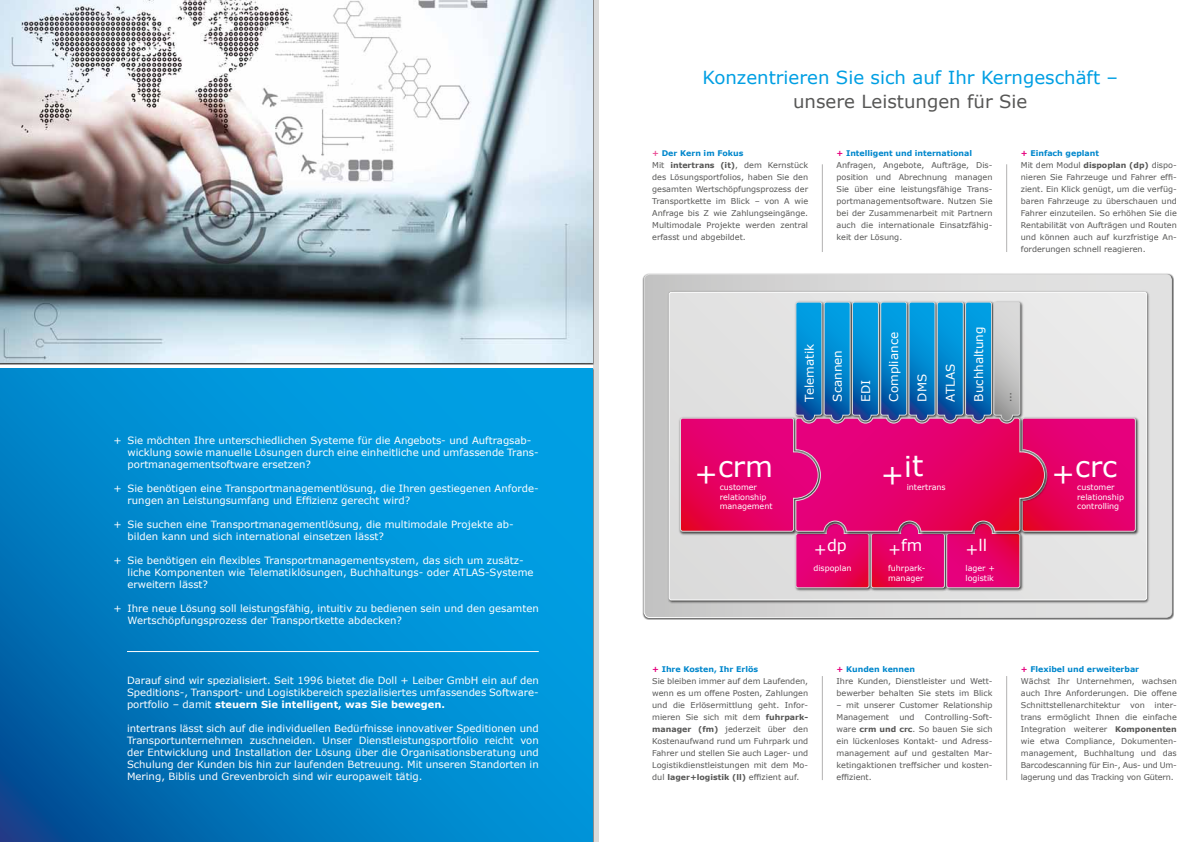
<style>
.page{position:relative;width:1191px;height:842px;background:#fff}
.page>*{position:absolute;margin:0;border:0;box-sizing:border-box;transform-origin:0 0}
.t1{font:28.7px "Verdana";color:#fff}
.t2{font:18px "Verdana";color:#009fe3}
.t3{font:18px "Verdana";color:#575756}
.t4{font:16px "Verdana";color:#fff}
.t5{font:12px "Verdana";color:#fff}
.t6{font:12px "Verdana";color:#575756}
.t7{font:10px/12px "Verdana";color:#fff}
.t8{font:700 9.8px "Verdana";color:#fff}
.t9{font:8px/12px "Verdana";color:#575756;text-align:justify}
.t10{font:8px/9.6px "Verdana";color:#fff}
.t11{font:700 7.8px "Verdana";color:#0087cc}
.t12{font:700 7.8px "Verdana";color:#575756}
.s1{font-weight:400;font-size:10px}
.s2{color:#ea5297}
.s3{font-weight:700;font-size:7.8px}
.s4{font-size:7.8px}
.s5{color:#e6007d}
.s6{font-weight:400;font-size:8px}
</style>
<div class="page">
<svg style="left:592px;top:0;width:6px;height:842px;background:#b8c7cf"></svg>
<svg style="left:0;top:369px;width:592px;height:473px;background:#0088cd"></svg>
<hr style="left:822px;top:676px;width:1px;height:104px;background:#b3b2b2">
<hr style="left:1006px;top:676px;width:1px;height:104px;background:#b3b2b2">
<hr style="left:822px;top:164px;width:1px;height:88px;background:#b3b2b2">
<hr style="left:1006px;top:164px;width:1px;height:88px;background:#b3b2b2">
<div style="left:644px;top:274px;width:527px;height:343px;background:linear-gradient(to right,#c8c8c8,#e7e7e7);border-radius:6px"></div>
<img style="left:666px;top:289px;width:485px;height:315px">
<svg style="left:669px;top:292px;width:476px;height:308px;background:#e3e3e2"></svg>
<div style="left:669px;top:292px;width:478px;height:308px;border:1px solid #fff;border-radius:2px"></div>
<img style="left:1136px;top:416px;width:4px;height:120px">
<img style="left:793px;top:588px;width:75px;height:5px">
<img style="left:868px;top:588px;width:76px;height:5px">
<img style="left:944px;top:588px;width:80px;height:5px">
<svg style="left:680px;top:301px;width:456px;height:287px;background:#be67a1"></svg>
<hr style="left:127px;top:651px;width:412px;height:1px;background:#fff">
<img style="left:0;top:0;width:592px;height:363px">
<p class="t7" style="left:128px;top:435px;width:412px;text-indent:-14px">+ Sie möchten Ihre unterschiedlichen Systeme für die Angebots- und Auftragsab&shy;wicklung sowie manuelle Lösungen durch eine einheitliche und umfassende Trans&shy;portmanagementsoftware ersetzen?</p>
<p class="t7" style="left:128px;top:483px;width:413px;text-indent:-14px">+ Sie benötigen eine Transportmanagementlösung, die Ihren gestiegenen Anforde&shy;rungen an Leistungsumfang und Effizienz gerecht wird?</p>
<p class="t7" style="left:128px;top:519px;width:387px;text-indent:-14px">+ Sie suchen eine Transportmanagementlösung, die multimodale Projekte ab&shy;bilden kann und sich international einsetzen lässt?</p>
<p class="t7" style="left:128px;top:555px;width:407px;text-indent:-14px">+ Sie benötigen ein flexibles Transportmanagementsystem, das sich um zusätz&shy;liche Komponenten wie Telematiklösungen, Buchhaltungs- oder ATLAS-Systeme erweitern lässt?</p>
<p class="t7" style="left:128px;top:603px;width:413px;text-indent:-14px">+ Ihre neue Lösung soll leistungsfähig, intuitiv zu bedienen sein und den gesamten<br>Wertschöpfungsprozess der Transportkette abdecken?</p>
<p class="t7" style="left:127px;top:675px;width:413px">Darauf sind wir spezialisiert. Seit 1996 bietet die Doll + Leiber GmbH ein auf den<br>Speditions-, Transport- und Logistikbereich spezialisiertes umfassendes Software-</p>
<p class="t8" style="left:127px;top:698px;width:319px"><span class="s1">portfolio – damit</span> steuern Sie intelligent, was Sie bewegen.</p>
<p class="t7" style="left:127px;top:723px;width:413px;text-align:justify">intertrans lässt sich auf die individuellen Bedürfnisse innovativer Speditionen und Transportunternehmen zuschneiden. Unser Dienstleistungsportfolio reicht von der Entwicklung und Installation der Lösung über die Organisationsberatung und Schulung der Kunden bis hin zur laufenden Betreuung. Mit unseren Standorten in Mering, Biblis und Grevenbroich sind wir europaweit tätig.</p>
<h2 class="t2" style="left:702px;top:66px;width:417px">Konzentrieren Sie sich auf Ihr Kerngeschäft –</h2>
<h2 class="t3" style="left:793px;top:90px;width:236px">unsere Leistungen für Sie</h2>
<p class="t11" style="left:652px;top:148px;width:93px"><span class="s2">+</span> Der Kern im Fokus</p>
<p class="t9" style="left:652px;top:159px;width:157px">Mit <span class="s3">intertrans (it)</span><span class="s4">,</span> dem Kernstück des Lösungsportfolios, haben Sie den gesamten Wertschöpfungsprozess der Transportkette im Blick – von A wie Anfrage bis Z wie Zahlungseingänge.<br>Multimodale Projekte werden zentral erfasst und abgebildet.</p>
<p class="t11" style="left:836px;top:148px;width:137px"><span class="s5">+</span> Intelligent und international</p>
<p class="t9" style="left:836px;top:159px;width:157px">Anfragen, Angebote, Aufträge, Dis&shy;position und Abrechnung managen Sie über eine leistungsfähige Trans&shy;portmanagementsoftware. Nutzen Sie bei der Zusammenarbeit mit Partnern auch die internationale Einsatzfähig&shy;keit der Lösung.</p>
<p class="t11" style="left:1020px;top:148px;width:80px"><span class="s5">+</span> Einfach geplant</p>
<p class="t9" style="left:1020px;top:159px;width:157px">Mit dem Modul <span class="s3">dispoplan (dp)</span> dispo&shy;nieren Sie Fahrzeuge und Fahrer effi&shy;zient. Ein Klick genügt, um die verfüg&shy;baren Fahrzeuge zu überschauen und Fahrer einzuteilen. So erhöhen Sie die Rentabilität von Aufträgen und Routen und können auch auf kurzfristige An&shy;forderungen schnell reagieren.</p>
<h1 class="t1" style="left:694px;top:448px;width:80px">+crm</h1>
<p class="t10" style="left:719px;top:482px;width:54px">customer relationship management</p>
<h3 class="t5" style="left:802px;top:401px;width:59px;rotate:-90deg">Telematik</h3>
<h3 class="t5" style="left:829px;top:401px;width:53px;rotate:-90deg">Scannen</h3>
<h3 class="t5" style="left:858px;top:401px;width:23px;rotate:-90deg">EDI</h3>
<h3 class="t5" style="left:886px;top:401px;width:71px;rotate:-90deg">Compliance</h3>
<h3 class="t5" style="left:914px;top:401px;width:29px;rotate:-90deg">DMS</h3>
<h3 class="t5" style="left:942px;top:401px;width:39px;rotate:-90deg">ATLAS</h3>
<h3 class="t5" style="left:971px;top:401px;width:76px;rotate:-90deg">Buchhaltung</h3>
<h3 class="t6" style="left:999px;top:401px;width:11px;rotate:-90deg">…</h3>
<h3 class="t4" style="left:814px;top:535px;width:34px">+dp</h3>
<h1 class="t1" style="left:880px;top:448px;width:44px">+it</h1>
<p class="t10" style="left:906px;top:482px;width:40px">intertrans</p>
<h3 class="t4" style="left:888px;top:535px;width:36px">+fm</h3>
<h3 class="t4" style="left:965px;top:535px;width:23px">+ll</h3>
<p class="t10" style="left:813px;top:564px;width:40px">dispoplan</p>
<p class="t10" style="left:888px;top:564px;width:39px">fuhrpark&shy;manager</p>
<p class="t10" style="left:965px;top:564px;width:31px">lager + logistik</p>
<h1 class="t1" style="left:1051px;top:448px;width:67px">+crc</h1>
<p class="t10" style="left:1077px;top:482px;width:48px">customer relationship controlling</p>
<p class="t11" style="left:652px;top:664px;width:107px"><span class="s5">+</span> Ihre Kosten, Ihr Erlös</p>
<p class="t9" style="left:652px;top:675px;width:157px">Sie bleiben immer auf dem Laufenden, wenn es um offene Posten, Zahlungen und die Erlösermittlung geht. Infor&shy;mieren Sie sich mit dem <span class="s3">fuhrpark&shy;manager (fm)</span> jederzeit über den Kostenaufwand rund um Fuhrpark und Fahrer und stellen Sie auch Lager- und Logistikdienstleistungen mit dem Mo-</p>
<p class="t12" style="left:652px;top:772px;width:149px"><span class="s6">dul</span> lager+logistik (ll) <span class="s6">effizient auf.</span></p>
<p class="t11" style="left:836px;top:664px;width:80px"><span class="s5">+</span> Kunden kennen</p>
<p class="t9" style="left:836px;top:675px;width:157px">Ihre Kunden, Dienstleister und Wett&shy;bewerber behalten Sie stets im Blick</p>
<p class="t9" style="left:836px;top:699px;width:157px">– mit unserer Customer Relationship<br>Management</p>
<p class="t9" style="left:836px;top:711px;width:157px;text-indent:88px">Controlling-Soft&shy;ware <span class="s3">crm und crc</span><span class="s4">.</span> So bauen Sie sich ein lückenloses Kontakt- und Adress&shy;management auf und gestalten Mar&shy;ketingaktionen treffsicher und kosten&shy;effizient.</p>
<p class="t9" style="left:899px;top:711px;width:17px">und</p>
<p class="t11" style="left:1020px;top:664px;width:120px"><span class="s5">+</span> Flexibel und erweiterbar</p>
<p class="t9" style="left:1020px;top:675px;width:157px">Wächst Ihr Unternehmen, wachsen auch Ihre Anforderungen. Die offene Schnittstellenarchitektur von inter&shy;trans ermöglicht Ihnen die einfache Integration weiterer <span class="s3">Komponenten </span>wie etwa Compliance, Dokumenten&shy;management, Buchhaltung und das Barcodescanning für Ein-, Aus- und Um&shy;lagerung und das Tracking von Gütern.</p>
</div>
